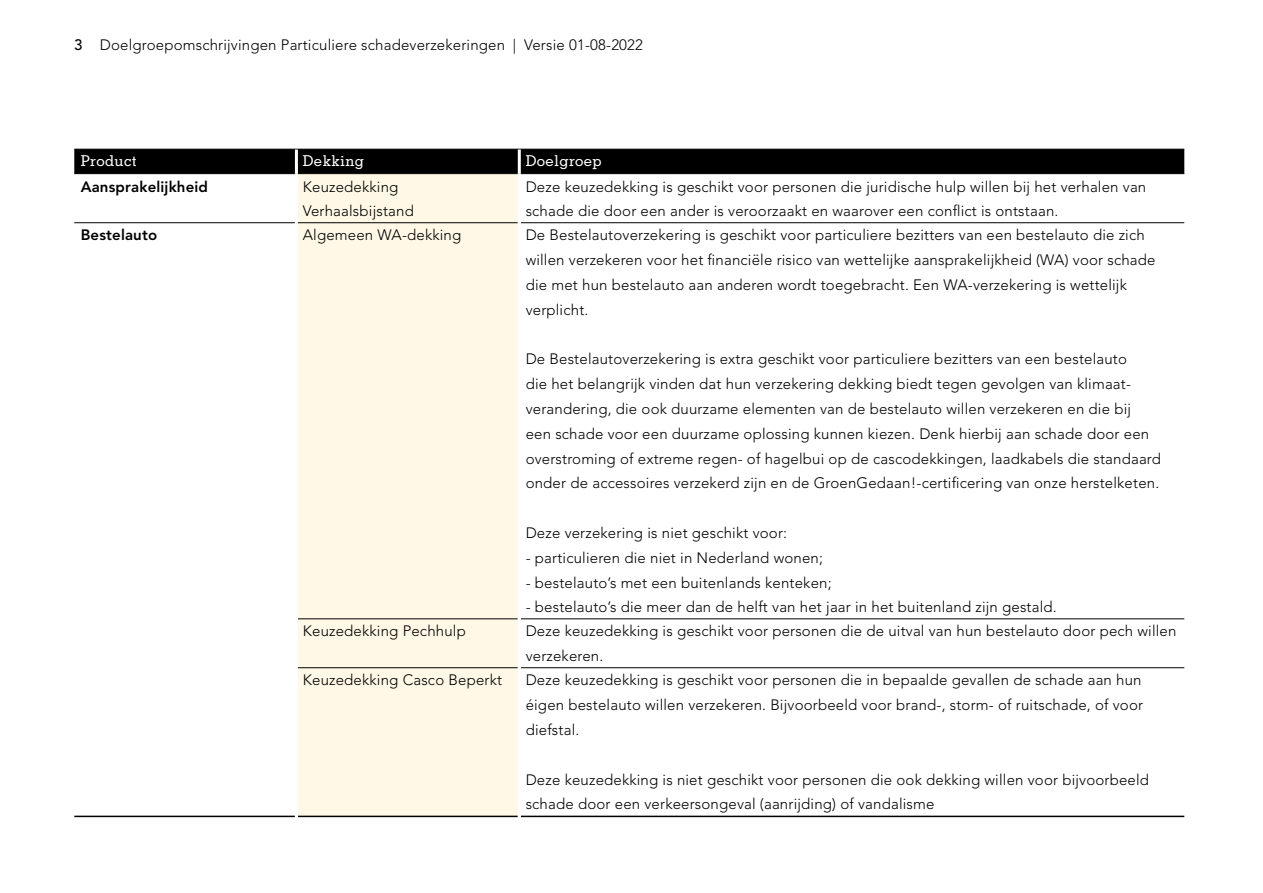
<style>
.page{position:relative;width:1263px;height:893px;background:#fff}
.page>*{position:absolute;margin:0;border:0;box-sizing:border-box;transform-origin:0 0}
.t1{font:300 15px/24.8px "Avenir LT Std";letter-spacing:.01em;color:#000}
.t2{font:800 15px "Avenir LT Std";letter-spacing:.01em;color:#000}
.t3{font:500 15px "Memphis LT Std";letter-spacing:.025em;color:#fff}
.s1{font-weight:500}
</style>
<div class="page">
<div style="left:74px;top:150px;width:1110px;height:23px;background:#000"></div>
<div style="left:298px;top:174px;width:220px;height:642px;background:#fff8e6"></div>
<hr style="left:74px;top:816px;width:221px;height:1px;background:#000">
<hr style="left:521px;top:816px;width:663px;height:1px;background:#000">
<hr style="left:74px;top:149px;width:222px;height:1px;background:#000">
<hr style="left:296px;top:149px;width:223px;height:1px;background:#000">
<hr style="left:519px;top:149px;width:665px;height:1px;background:#000">
<hr style="left:74px;top:173px;width:221px;height:1px;background:#000">
<hr style="left:298px;top:173px;width:220px;height:1px;background:#000">
<hr style="left:521px;top:173px;width:663px;height:1px;background:#000">
<hr style="left:74px;top:222px;width:221px;height:1px;background:#000">
<hr style="left:521px;top:222px;width:663px;height:1px;background:#000">
<hr style="left:521px;top:619px;width:663px;height:1px;background:#000">
<hr style="left:521px;top:667px;width:663px;height:1px;background:#000">
<hr style="left:298px;top:222px;width:220px;height:1px;background:#000">
<hr style="left:298px;top:619px;width:220px;height:1px;background:#000">
<hr style="left:298px;top:667px;width:220px;height:1px;background:#000">
<hr style="left:298px;top:816px;width:220px;height:1px;background:#000">
<hr style="left:295px;top:150px;width:3px;height:24px;background:#fff">
<hr style="left:518px;top:150px;width:3px;height:24px;background:#fff">
<p class="t1" style="left:74px;top:32px;width:570px"><span class="s1">3</span> Doelgroepomschrijvingen Particuliere schadeverzekeringen | Versie 01-08-2022</p>
<p class="t3" style="left:81px;top:152px;width:58px">Product</p>
<p class="t3" style="left:303px;top:152px;width:63px">Dekking</p>
<p class="t3" style="left:526px;top:152px;width:78px">Doelgroep</p>
<p class="t2" style="left:81px;top:177px;width:129px">Aansprakelijkheid</p>
<p class="t1" style="left:303px;top:174px;width:113px">Keuzedekking<br>Verhaalsbijstand</p>
<p class="t1" style="left:526px;top:174px;width:622px">Deze keuzedekking is geschikt voor personen die juridische hulp willen bij het verhalen van schade die door een ander is veroorzaakt en waarover een conflict is ontstaan.</p>
<p class="t2" style="left:81px;top:226px;width:78px">Bestelauto</p>
<p class="t1" style="left:303px;top:223px;width:160px">Algemeen WA-dekking</p>
<p class="t1" style="left:526px;top:223px;width:631px">De Bestelautoverzekering is geschikt voor particuliere bezitters van een bestelauto die zich willen verzekeren voor het financiële risico van wettelijke aansprakelijkheid (WA) voor schade die met hun bestelauto aan anderen wordt toegebracht. Een WA-verzekering is wettelijk verplicht.</p>
<p class="t1" style="left:526px;top:347px;width:637px">De Bestelautoverzekering is extra geschikt voor particuliere bezitters van een bestelauto<br>die het belangrijk vinden dat hun verzekering dekking biedt tegen gevolgen van klimaat&shy;verandering, die ook duurzame elementen van de bestelauto willen verzekeren en die bij<br>een schade voor een duurzame oplossing kunnen kiezen. Denk hierbij aan schade door een overstroming of extreme regen- of hagelbui op de cascodekkingen, laadkabels die standaard onder de accessoires verzekerd zijn en de GroenGedaan!-certificering van onze herstelketen.</p>
<p class="t1" style="left:526px;top:520px;width:263px">Deze verzekering is niet geschikt voor:</p>
<p class="t1" style="left:526px;top:545px;width:299px">- particulieren die niet in Nederland wonen;</p>
<p class="t1" style="left:526px;top:570px;width:307px">- bestelauto’s met een buitenlands kenteken;</p>
<p class="t1" style="left:526px;top:595px;width:533px">- bestelauto’s die meer dan de helft van het jaar in het buitenland zijn gestald.</p>
<p class="t1" style="left:303px;top:619px;width:165px">Keuzedekking Pechhulp</p>
<p class="t1" style="left:526px;top:619px;width:652px">Deze keuzedekking is geschikt voor personen die de uitval van hun bestelauto door pech willen verzekeren.</p>
<p class="t1" style="left:303px;top:668px;width:201px">Keuzedekking Casco Beperkt</p>
<p class="t1" style="left:526px;top:668px;width:619px;text-align:justify">Deze keuzedekking is geschikt voor personen die in bepaalde gevallen de schade aan hun éigen bestelauto willen verzekeren. Bijvoorbeeld voor brand-, storm- of ruitschade, of voor diefstal.</p>
<p class="t1" style="left:526px;top:767px;width:625px">Deze keuzedekking is niet geschikt voor personen die ook dekking willen voor bijvoorbeeld schade door een verkeersongeval (aanrijding) of vandalisme</p>
</div>
